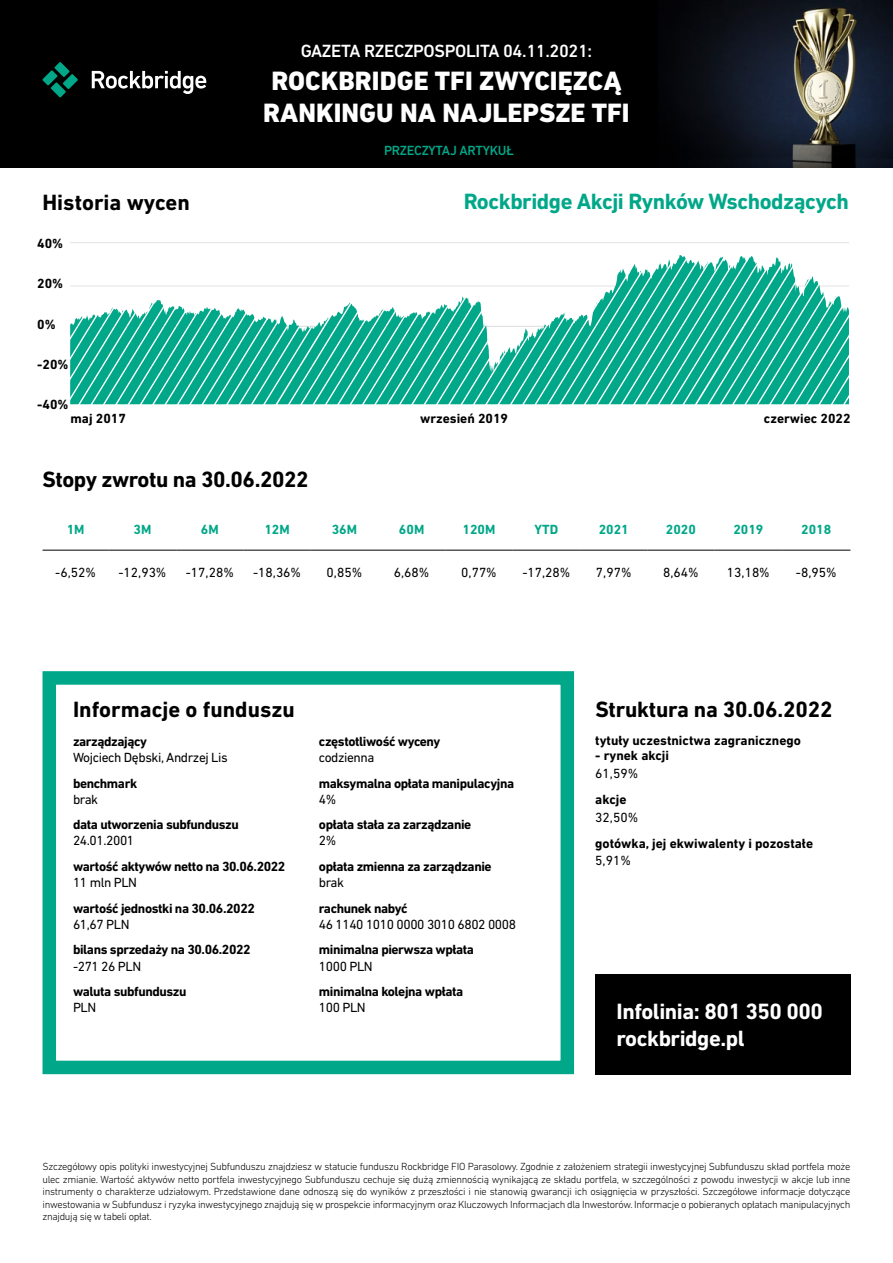
<style>
.page{position:relative;width:893px;height:1263px;background:#fff}
.page>*{position:absolute;margin:0;border:0;box-sizing:border-box;transform-origin:0 0}
.t1{font:800 27px/32.4px "DIN Next LT Pro";color:#fff}
.t2{font:700 22.5px "DIN Next LT Pro";letter-spacing:-.01em;color:#000}
.t3{font:700 22.5px "DIN Next LT Pro";letter-spacing:-.02em;color:#00a788}
.t4{font:700 22.5px/27px "DIN Next LT Pro";letter-spacing:-.02em;color:#fff}
.t5{font:500 18px "DIN Next LT Pro";letter-spacing:-.02em;color:#fff}
.t6{font:700 13.5px "DIN Next LT Pro";letter-spacing:-.03em;color:#000}
.t7{font:13.5px "DIN Next LT Pro";letter-spacing:-.03em;color:#000}
.t8{font:700 13.5px "DIN Next LT Pro";color:#000}
.t9{font:700 13.5px "DIN Next LT Pro";color:#00a788}
.t10{font:500 13.5px "DIN Next LT Pro";letter-spacing:-.02em;color:#00a788}
.t11{font:300 10.5px/12.6px "DIN Next LT Pro";letter-spacing:-.03em;color:#000;text-align:justify}
</style>
<div class="page">
<img style="left:658px;top:0;width:235px;height:168px">
<div style="left:595px;top:974px;width:255px;height:100px;background:#000"></div>
<div style="left:0;top:0;width:658px;height:168px;background:#000"></div>
<svg style="left:42px;top:62px;width:36px;height:35px"></svg>
<svg style="left:92px;top:71px;width:114px;height:23px"></svg>
<div style="left:43px;top:671px;width:531px;height:403px;border:14px solid #00a788"></div>
<hr style="left:70px;top:242px;width:779px;height:1px;background:#e3e3e3">
<svg style="left:70px;top:255px;width:779px;height:149px;fill:#03a889"></svg>
<svg style="left:807px;top:364px;width:1px;height:23px"></svg>
<hr style="left:43px;top:550px;width:66px;height:1px;background:#000">
<hr style="left:109px;top:550px;width:67px;height:1px;background:#000">
<hr style="left:176px;top:550px;width:67px;height:1px;background:#000">
<hr style="left:243px;top:550px;width:68px;height:1px;background:#000">
<hr style="left:311px;top:550px;width:67px;height:1px;background:#000">
<hr style="left:378px;top:550px;width:67px;height:1px;background:#000">
<hr style="left:445px;top:550px;width:68px;height:1px;background:#000">
<hr style="left:513px;top:550px;width:67px;height:1px;background:#000">
<hr style="left:580px;top:550px;width:67px;height:1px;background:#000">
<hr style="left:647px;top:550px;width:68px;height:1px;background:#000">
<hr style="left:715px;top:550px;width:67px;height:1px;background:#000">
<hr style="left:782px;top:550px;width:68px;height:1px;background:#000">
<h2 class="t2" style="left:43px;top:189px;width:149px">Historia wycen</h2>
<p class="t6" style="left:37px;top:235px;width:28px">40%</p>
<p class="t6" style="left:37px;top:276px;width:28px">20%</p>
<p class="t6" style="left:37px;top:316px;width:20px">0%</p>
<p class="t6" style="left:37px;top:356px;width:33px">-20%</p>
<p class="t6" style="left:37px;top:397px;width:33px">-40%</p>
<h3 class="t5" style="left:301px;top:41px;width:293px">GAZETA RZECZPOSPOLITA 04.11.2021:</h3>
<h1 class="t1" style="left:263px;top:64px;width:368px">ROCKBRIDGE TFI ZWYCIĘZCĄ<br>RANKINGU NA NAJLEPSZE TFI</h1>
<p class="t10" style="left:384px;top:143px;width:131px">PRZECZYTAJ ARTYKUŁ</p>
<h2 class="t3" style="left:464px;top:188px;width:387px">Rockbridge Akcji Rynków Wschodzących</h2>
<p class="t6" style="left:71px;top:411px;width:57px">maj 2017</p>
<p class="t8" style="left:420px;top:411px;width:89px">wrzesień 2019</p>
<p class="t8" style="left:764px;top:411px;width:88px">czerwiec 2022</p>
<h2 class="t2" style="left:43px;top:466px;width:268px">Stopy zwrotu na 30.06.2022</h2>
<p class="t9" style="left:67px;top:521px;width:19px">1M</p>
<p class="t9" style="left:134px;top:521px;width:19px">3M</p>
<p class="t9" style="left:201px;top:521px;width:19px">6M</p>
<p class="t9" style="left:264px;top:521px;width:27px">12M</p>
<p class="t9" style="left:332px;top:521px;width:27px">36M</p>
<p class="t9" style="left:399px;top:521px;width:27px">60M</p>
<p class="t9" style="left:463px;top:521px;width:34px">120M</p>
<p class="t9" style="left:535px;top:521px;width:25px">YTD</p>
<p class="t9" style="left:599px;top:521px;width:32px">2021</p>
<p class="t9" style="left:666px;top:521px;width:32px">2020</p>
<p class="t9" style="left:733px;top:521px;width:32px">2019</p>
<p class="t9" style="left:801px;top:521px;width:32px">2018</p>
<p class="t7" style="left:55px;top:564px;width:42px">-6,52%</p>
<p class="t7" style="left:118px;top:564px;width:50px">-12,93%</p>
<p class="t7" style="left:186px;top:564px;width:50px">-17,28%</p>
<p class="t7" style="left:253px;top:564px;width:50px">-18,36%</p>
<p class="t7" style="left:327px;top:564px;width:37px">0,85%</p>
<p class="t7" style="left:394px;top:564px;width:37px">6,68%</p>
<p class="t7" style="left:461px;top:564px;width:37px">0,77%</p>
<p class="t7" style="left:522px;top:564px;width:50px">-17,28%</p>
<p class="t7" style="left:596px;top:564px;width:37px">7,97%</p>
<p class="t7" style="left:663px;top:564px;width:37px">8,64%</p>
<p class="t7" style="left:727px;top:564px;width:44px">13,18%</p>
<p class="t7" style="left:796px;top:564px;width:42px">-8,95%</p>
<h2 class="t2" style="left:73px;top:696px;width:223px">Informacje o funduszu</h2>
<p class="t6" style="left:73px;top:733px;width:76px">zarządzający</p>
<p class="t7" style="left:73px;top:750px;width:156px">Wojciech Dębski, Andrzej Lis</p>
<p class="t6" style="left:73px;top:775px;width:66px">benchmark</p>
<p class="t7" style="left:73px;top:791px;width:27px">brak</p>
<p class="t6" style="left:73px;top:817px;width:167px">data utworzenia subfunduszu</p>
<p class="t7" style="left:73px;top:833px;width:63px">24.01.2001</p>
<p class="t6" style="left:73px;top:858px;width:214px">wartość aktywów netto na 30.06.2022</p>
<p class="t7" style="left:73px;top:875px;width:66px">11 mln PLN</p>
<p class="t6" style="left:73px;top:900px;width:183px">wartość jednostki na 30.06.2022</p>
<p class="t7" style="left:73px;top:916px;width:58px">61,67 PLN</p>
<p class="t6" style="left:73px;top:942px;width:179px">bilans sprzedaży na 30.06.2022</p>
<p class="t7" style="left:73px;top:958px;width:70px">-271 26 PLN</p>
<p class="t6" style="left:73px;top:983px;width:115px">waluta subfunduszu</p>
<p class="t7" style="left:73px;top:1000px;width:25px">PLN</p>
<p class="t6" style="left:319px;top:733px;width:123px">częstotliwość wyceny</p>
<p class="t7" style="left:319px;top:750px;width:57px">codzienna</p>
<p class="t6" style="left:319px;top:775px;width:197px">maksymalna opłata manipulacyjna</p>
<p class="t7" style="left:319px;top:791px;width:19px">4%</p>
<p class="t6" style="left:319px;top:817px;width:154px">opłata stała za zarządzanie</p>
<p class="t7" style="left:319px;top:833px;width:19px">2%</p>
<p class="t6" style="left:319px;top:858px;width:174px">opłata zmienna za zarządzanie</p>
<p class="t7" style="left:319px;top:875px;width:27px">brak</p>
<p class="t6" style="left:319px;top:900px;width:90px">rachunek nabyć</p>
<p class="t7" style="left:319px;top:916px;width:199px">46 1140 1010 0000 3010 6802 0008</p>
<p class="t6" style="left:319px;top:942px;width:157px">minimalna pierwsza wpłata</p>
<p class="t7" style="left:319px;top:958px;width:55px">1000 PLN</p>
<p class="t6" style="left:319px;top:983px;width:146px">minimalna kolejna wpłata</p>
<p class="t7" style="left:319px;top:1000px;width:48px">100 PLN</p>
<h2 class="t2" style="left:595px;top:696px;width:239px">Struktura na 30.06.2022</h2>
<p class="t8" style="left:595px;top:733px;width:207px">tytuły uczestnictwa zagranicznego</p>
<p class="t8" style="left:595px;top:748px;width:75px">- rynek akcji</p>
<p class="t7" style="left:595px;top:766px;width:44px">61,59%</p>
<p class="t6" style="left:595px;top:791px;width:33px">akcje</p>
<p class="t7" style="left:595px;top:810px;width:44px">32,50%</p>
<p class="t8" style="left:595px;top:835px;width:219px">gotówka, jej ekwiwalenty i pozostałe</p>
<p class="t7" style="left:595px;top:853px;width:37px">5,91%</p>
<h2 class="t4" style="left:617px;top:998px;width:208px">Infolinia: 801 350 000 rockbridge.pl</h2>
<p class="t11" style="left:43px;top:1160px;width:809px">Szczegółowy opis polityki inwestycyjnej Subfunduszu znajdziesz w statucie funduszu Rockbridge FIO Parasolowy. Zgodnie z założeniem strategii inwestycyjnej Subfunduszu skład portfela może ulec zmianie. Wartość aktywów netto portfela inwestycyjnego Subfunduszu cechuje się dużą zmiennością wynikającą ze składu portfela, w szczególności z powodu inwestycji w akcje lub inne instrumenty o charakterze udziałowym. Przedstawione dane odnoszą się do wyników z przeszłości i nie stanowią gwarancji ich osiągnięcia w przyszłości. Szczegółowe informacje dotyczące inwestowania w Subfundusz i ryzyka inwestycyjnego znajdują się w prospekcie informacyjnym oraz Kluczowych Informacjach dla Inwestorów. Informacje o pobieranych opłatach manipulacyjnych znajdują się w tabeli opłat.</p>
</div>
